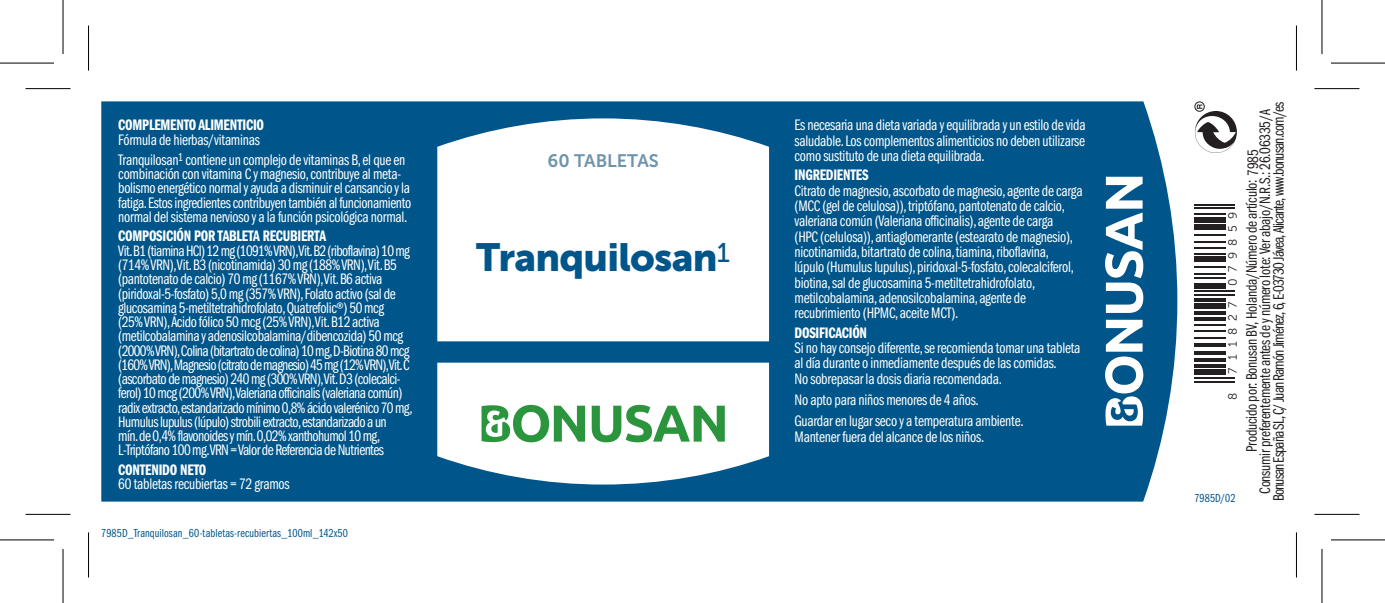
<style>
.page{position:relative;width:1385px;height:603px;background:#fff}
.page>*{position:absolute;margin:0;border:0;box-sizing:border-box;transform-origin:0 0}
.t1{font:39px "Museo Sans 900";letter-spacing:-.02em;color:#00568a}
.t2{font:18px "Museo Sans 700";color:#6e94ab}
.t3{font:15.6px/15.3px "Franklin Gothic Book Cmpr";letter-spacing:-.015em;color:#fff}
.t4{font:15.6px/14.4px "Franklin Gothic Book Cmpr";letter-spacing:-.035em;color:#fff}
.t5{font:15.6px/13.5px "Franklin Gothic Book Cmpr";letter-spacing:-.015em;color:#231f20;text-align:center}
.t6{font:15.6px "Franklin Gothic Demi Cmpr";letter-spacing:-.015em;color:#fff}
.t7{font:12px "Franklin Gothic Book Cmpr";letter-spacing:.01em;color:#00568a}
.t8{font:12px "Museo Sans 300";letter-spacing:.525em;color:#231f20}
.s1{color:#fff}
</style>
<div class="page">
<div style="left:101px;top:101px;width:1076px;height:400px;background:#00568a"></div>
<svg style="left:1105px;top:177px;width:38px;height:136px"></svg>
<svg style="left:1105px;top:319px;width:38px;height:106px"></svg>
<svg style="left:437px;top:362px;width:332px;height:122px"></svg>
<svg style="left:437px;top:118px;width:332px;height:223px"></svg>
<svg style="left:592px;top:404px;width:133px;height:38px"></svg>
<svg style="left:481px;top:404px;width:104px;height:38px"></svg>
<svg style="left:1194px;top:101px;width:43px;height:52px"></svg>
<hr style="left:1194px;top:380px;width:41px;height:2px;background:#231f20">
<hr style="left:1194px;top:377px;width:41px;height:1px;background:#231f20">
<div style="left:1194px;top:369px;width:31px;height:6px;background:#231f20"></div>
<svg style="left:1194px;top:364px;width:31px;height:3px"></svg>
<hr style="left:1194px;top:358px;width:31px;height:4px;background:#231f20">
<svg style="left:1194px;top:351px;width:31px;height:3px"></svg>
<hr style="left:1194px;top:343px;width:31px;height:3px;background:#231f20">
<hr style="left:1194px;top:337px;width:31px;height:2px;background:#231f20">
<hr style="left:1194px;top:329px;width:31px;height:2px;background:#231f20">
<hr style="left:1194px;top:324px;width:31px;height:2px;background:#231f20">
<svg style="left:1194px;top:317px;width:31px;height:3px"></svg>
<hr style="left:1194px;top:311px;width:31px;height:4px;background:#231f20">
<div style="left:1194px;top:303px;width:31px;height:6px;background:#231f20"></div>
<hr style="left:1194px;top:298px;width:31px;height:3px;background:#231f20">
<hr style="left:1194px;top:294px;width:41px;height:2px;background:#231f20">
<hr style="left:1194px;top:290px;width:41px;height:2px;background:#231f20">
<div style="left:1194px;top:282px;width:31px;height:6px;background:#231f20"></div>
<hr style="left:1194px;top:277px;width:31px;height:2px;background:#231f20">
<hr style="left:1194px;top:273px;width:31px;height:2px;background:#231f20">
<hr style="left:1194px;top:266px;width:31px;height:1px;background:#231f20">
<div style="left:1194px;top:256px;width:31px;height:6px;background:#231f20"></div>
<hr style="left:1194px;top:252px;width:31px;height:2px;background:#231f20">
<hr style="left:1194px;top:247px;width:31px;height:2px;background:#231f20">
<hr style="left:1194px;top:241px;width:31px;height:2px;background:#231f20">
<hr style="left:1194px;top:234px;width:31px;height:1px;background:#231f20">
<div style="left:1194px;top:224px;width:31px;height:6px;background:#231f20"></div>
<div style="left:1194px;top:217px;width:31px;height:5px;background:#231f20"></div>
<hr style="left:1194px;top:213px;width:31px;height:2px;background:#231f20">
<hr style="left:1194px;top:207px;width:41px;height:2px;background:#231f20">
<hr style="left:1194px;top:203px;width:41px;height:2px;background:#231f20">
<svg style="left:26px;top:514px;width:45px;height:1px"></svg>
<svg style="left:1314px;top:514px;width:45px;height:1px"></svg>
<hr style="left:26px;top:88px;width:45px;height:1px;background:#000">
<hr style="left:1314px;top:88px;width:45px;height:1px;background:#000">
<hr style="left:26px;top:513px;width:45px;height:1px;background:#000">
<hr style="left:1314px;top:513px;width:45px;height:1px;background:#000">
<hr style="left:88px;top:26px;width:1px;height:45px;background:#000">
<hr style="left:88px;top:532px;width:1px;height:45px;background:#000">
<hr style="left:1296px;top:26px;width:1px;height:45px;background:#000">
<hr style="left:1296px;top:532px;width:1px;height:45px;background:#000">
<svg style="left:0;top:540px;width:54px;height:1px"></svg>
<svg style="left:1331px;top:540px;width:54px;height:1px"></svg>
<hr style="left:0;top:62px;width:54px;height:2px;background:#000">
<hr style="left:1331px;top:62px;width:54px;height:2px;background:#000">
<hr style="left:0;top:539px;width:54px;height:1px;background:#000">
<hr style="left:1331px;top:539px;width:54px;height:1px;background:#000">
<hr style="left:62px;top:0;width:2px;height:54px;background:#000">
<hr style="left:62px;top:548px;width:2px;height:54px;background:#000">
<hr style="left:1321px;top:0;width:1px;height:54px;background:#000">
<hr style="left:1321px;top:548px;width:1px;height:54px;background:#000">
<p class="t6" style="left:118px;top:116px;width:147px">COMPLEMENTO ALIMENTICIO</p>
<p class="t3" style="left:118px;top:129px;width:289px;line-height:20.1px">Fórmula de hierbas/vitaminas<br>Tranquilosan<sup>1</sup> contiene un complejo de vitaminas B, el que en</p>
<p class="t3" style="left:118px;top:167px;width:294px;line-height:14.4px">combinación con vitamina C y magnesio, contribuye al meta&shy;bolismo energético normal y ayuda a disminuir el cansancio y la fatiga. Estos ingredientes contribuyen también al funcionamiento normal del sistema nervioso y a la función psicológica normal.</p>
<p class="t6" style="left:118px;top:227px;width:209px">COMPOSICIÓN POR TABLETA RECUBIERTA</p>
<p class="t4" style="left:118px;top:243px;width:296px">Vit.B1 (tiamina HCl) 12 mg (1091% VRN),Vit.B2 (riboflavina) 10 mg (714% VRN),Vit. B3 (nicotinamida) 30 mg (188% VRN),Vit. B5 (pantotenato de calcio) 70 mg (1167% VRN),Vit. B6 activa (piridoxal-5-fosfato) 5,0 mg (357% VRN), Folato activo (sal de glucosamina 5-metiltetrahidrofolato, Quatrefolic®) 50 mcg (25% VRN), Ácido fólico 50 mcg (25% VRN),Vit. B12 activa (metilcobalamina y adenosilcobalamina/dibencozida) 50 mcg (2000% VRN),Colina (bitartrato de colina) 10 mg,D-Biotina 80 mcg (160% VRN),Magnesio (citrato de magnesio) 45 mg (12% VRN),Vit.C (ascorbato de magnesio) 240 mg (300% VRN),Vit.D3 (colecalci&shy;ferol) 10 mcg (200% VRN),Valeriana officinalis (valeriana común) radix extracto,estandarizado mínimo 0,8% ácido valerénico 70 mg, Humulus lupulus (lúpulo) strobili extracto,estandarizado a un mín.de 0,4% flavonoides y mín.0,02% xanthohumol 10 mg, L-Triptófano 100 mg.VRN = Valor de Referencia de Nutrientes</p>
<p class="t6" style="left:118px;top:461px;width:89px">CONTENIDO NETO</p>
<p class="t3" style="left:118px;top:476px;width:173px">60 tabletas recubiertas = 72 gramos</p>
<p class="t7" style="left:101px;top:526px;width:248px">7985D_Tranquilosan_60-tabletas-recubiertas_100ml_142x50</p>
<p class="t2" style="left:547px;top:150px;width:113px">60 TABLETAS</p>
<h1 class="t1" style="left:476px;top:235px;width:255px">Tranquilosan<sup>1</sup></h1>
<p class="t3" style="left:794px;top:118px;width:292px;text-align:justify">Es necesaria una dieta variada y equilibrada y un estilo de vida saludable. Los complementos alimenticios no deben utilizarse como sustituto de una dieta equilibrada.</p>
<p class="t6" style="left:794px;top:166px;width:75px">INGREDIENTES</p>
<p class="t3" style="left:794px;top:183px;width:289px">Citrato de magnesio, ascorbato de magnesio, agente de carga (MCC (gel de celulosa)), triptófano, pantotenato de calcio, valeriana común (Valeriana officinalis), agente de carga<br>(HPC (celulosa)), antiaglomerante (estearato de magnesio), nicotinamida, bitartrato de colina, tiamina, riboflavina,<br>lúpulo (Humulus lupulus), piridoxal-5-fosfato, colecalciferol, biotina, sal de glucosamina 5-metiltetrahidrofolato, metilcobalamina, adenosilcobalamina, agente de recubrimiento (HPMC, aceite MCT).</p>
<p class="t6" style="left:794px;top:324px;width:74px">DOSIFICACIÓN</p>
<p class="t3" style="left:794px;top:340px;width:287px">Si no hay consejo diferente, se recomienda tomar una tableta al día durante o inmediamente después de las comidas.<br>No sobrepasar la dosis diaria recomendada.</p>
<p class="t3" style="left:794px;top:389px;width:230px;line-height:21.3px">No apto para niños menores de 4 años.<br>Guardar en lugar seco y a temperatura ambiente.</p>
<p class="t3" style="left:794px;top:429px;width:191px">Mantener fuera del alcance de los niños.</p>
<p class="t8" style="left:1226px;top:285px;width:75px;rotate:-90deg">079859</p>
<p class="t8" style="left:1226px;top:373px;width:74px;rotate:-90deg">711827</p>
<p class="t8" style="left:1226px;top:400px;width:9px;rotate:-90deg">8</p>
<p class="t7" style="left:1194px;top:490px;width:43px">7985D/02</p>
<p class="t5" style="left:1245px;top:501px;width:401px;rotate:-90deg">Producido por: Bonusan BV, Holanda/Número de artículo: <span class="s1">0000<br></span>Consumir preferentemente antes de y número lote: Ver abajo/N.R.S.: 26.06335/A<br>Bonusan España SL, C/ Juan Ramón Jiménez, 6, E-03730 Jávea, Alicante, www.bonusan.com/es</p>
<p class="t5" style="left:1246px;top:176px;width:28px;rotate:-90deg">7985</p>
</div>
